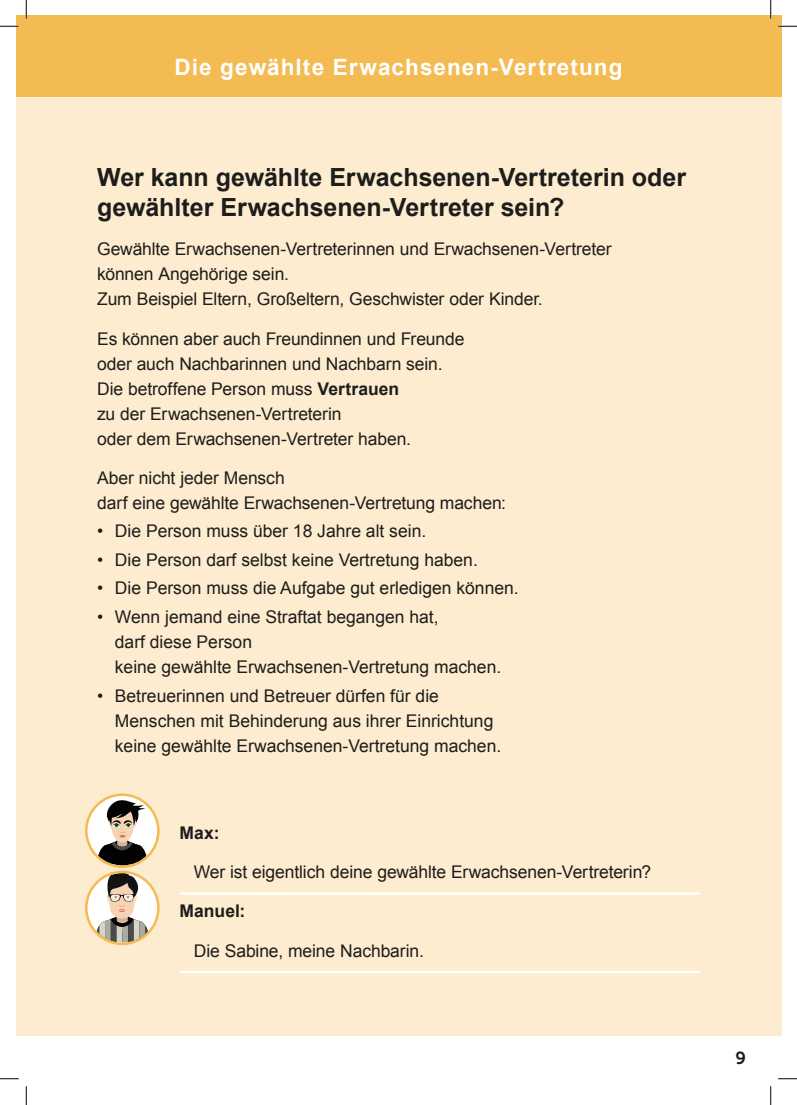
<style>
.page{position:relative;width:797px;height:1105px;background:#fff}
.page>*{position:absolute;margin:0;border:0;box-sizing:border-box;transform-origin:0 0}
.t1{font:700 25px/30px "Arial";letter-spacing:-.005em;color:#1d1d1b}
.t2{font:700 22.5px "Arial";letter-spacing:.05em;color:#fff}
.t3{font:17.5px/25px "Arial";color:#1d1d1b}
.t4{font:700 17.5px "Arial";letter-spacing:.005em;color:#1d1d1b}
.t5{font:17.5px "Museo Sans 700";color:#1d1d1b}
.s1{font-weight:700}
</style>
<div class="page">
<div style="left:16px;top:79px;width:765px;height:957px;background:#fdecd0"></div>
<div style="left:16px;top:16px;width:765px;height:81px;background:#f3bb52"></div>
<svg style="left:86px;top:872px;width:72px;height:72px"></svg>
<svg style="left:94px;top:873px;width:56px;height:70px;background:#c4baab"></svg>
<div style="left:85px;top:871px;width:75px;height:74px;border:2px solid #f3bb52;border-radius:50%"></div>
<svg style="left:86px;top:795px;width:72px;height:72px"></svg>
<svg style="left:97px;top:798px;width:51px;height:67px;background:#9b9289"></svg>
<div style="left:85px;top:793px;width:75px;height:75px;border:2px solid #f3bb52;border-radius:50%"></div>
<hr style="left:179px;top:892px;width:520px;height:3px;background:#fff">
<hr style="left:179px;top:971px;width:520px;height:2px;background:#fff">
<svg style="left:0;top:25px;width:19px;height:2px"></svg>
<svg style="left:778px;top:25px;width:19px;height:2px"></svg>
<svg style="left:0;top:1078px;width:19px;height:1px"></svg>
<svg style="left:778px;top:1078px;width:19px;height:1px"></svg>
<svg style="left:25px;top:0;width:2px;height:19px"></svg>
<svg style="left:25px;top:1086px;width:2px;height:19px"></svg>
<svg style="left:770px;top:0;width:1px;height:19px"></svg>
<svg style="left:770px;top:1086px;width:1px;height:19px"></svg>
<p class="t2" style="left:174px;top:52px;width:449px">Die gewählte Erwachsenen-Vertretung</p>
<h1 class="t1" style="left:97px;top:163px;width:590px">Wer kann gewählte Erwachsenen-Vertreterin oder gewählter Erwachsenen-Vertreter sein?</h1>
<p class="t3" style="left:97px;top:237px;width:516px">Gewählte Erwachsenen-Vertreterinnen und Erwachsenen-Vertreter können Angehörige sein.<br>Zum Beispiel Eltern, Großeltern, Geschwister oder Kinder.</p>
<p class="t3" style="left:97px;top:326px;width:369px">Es können aber auch Freundinnen und Freunde oder auch Nachbarinnen und Nachbarn sein.<br>Die betroffene Person muss <span class="s1">Vertrauen<br></span>zu der Erwachsenen-Vertreterin<br>oder dem Erwachsenen-Vertreter haben.</p>
<p class="t3" style="left:97px;top:465px;width:410px">Aber nicht jeder Mensch<br>darf eine gewählte Erwachsenen-Vertretung machen:</p>
<p class="t3" style="left:97px;top:519px;width:330px">• Die Person muss über 18 Jahre alt sein.</p>
<p class="t3" style="left:97px;top:547px;width:382px">• Die Person darf selbst keine Vertretung haben.</p>
<p class="t3" style="left:97px;top:576px;width:423px">• Die Person muss die Aufgabe gut erledigen können.</p>
<p class="t3" style="left:115px;top:604px;width:388px;text-indent:-18px">• Wenn jemand eine Straftat begangen hat,<br>darf diese Person<br>keine gewählte Erwachsenen-Vertretung machen.</p>
<p class="t3" style="left:115px;top:683px;width:388px;text-indent:-18px">• Betreuerinnen und Betreuer dürfen für die<br>Menschen mit Behinderung aus ihrer Einrichtung keine gewählte Erwachsenen-Vertretung machen.</p>
<p class="t4" style="left:179px;top:821px;width:42px">Max:</p>
<p class="t3" style="left:194px;top:860px;width:459px">Wer ist eigentlich deine gewählte Erwachsenen-Vertreterin?</p>
<p class="t4" style="left:179px;top:899px;width:67px">Manuel:</p>
<p class="t3" style="left:194px;top:938px;width:232px">Die Sabine, meine Nachbarin.</p>
<p class="t5" style="left:735px;top:1048px;width:12px">9</p>
</div>
